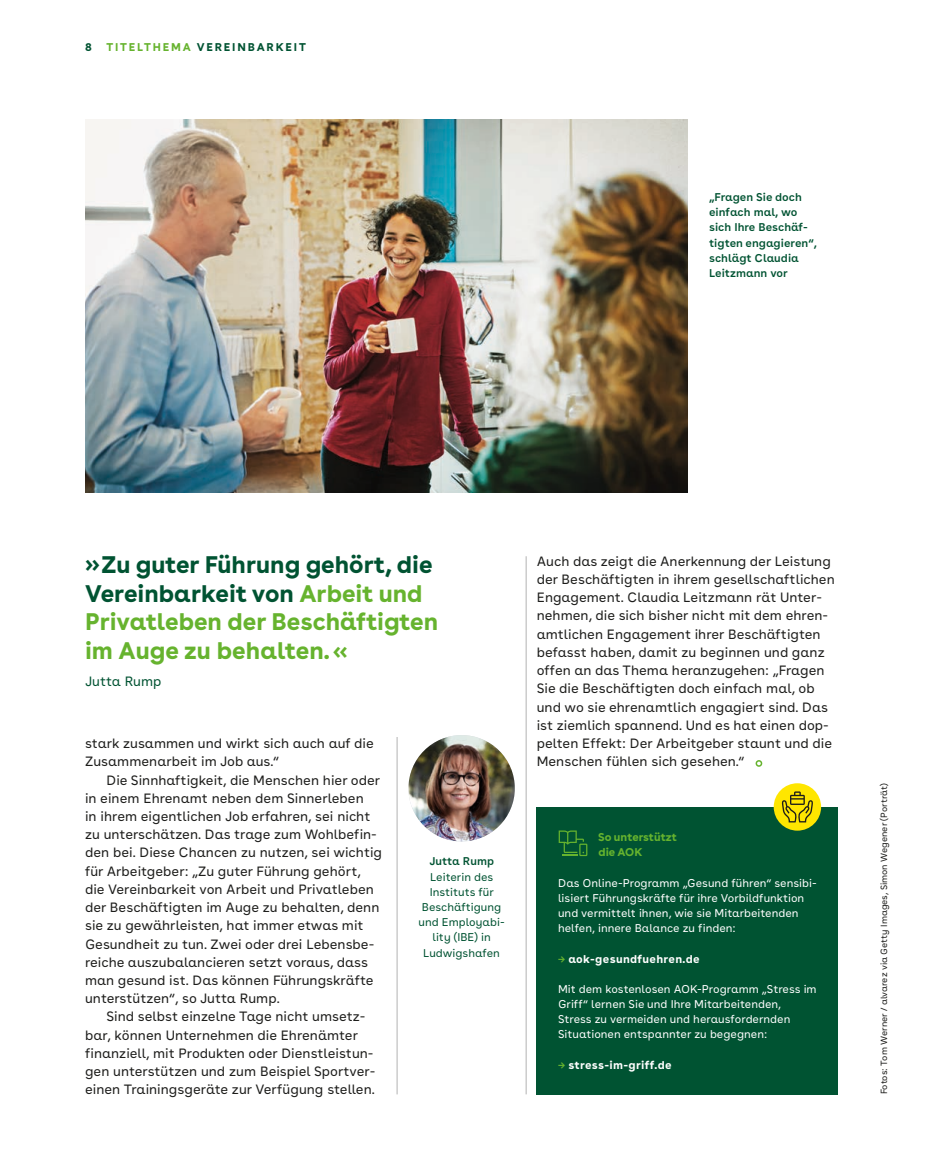
<style>
.page{position:relative;width:936px;height:1161px;background:#fff}
.page>*{position:absolute;margin:0;border:0;box-sizing:border-box;transform-origin:0 0}
.t1{font:700 24px/28.5px "AOK Buenos Aires";color:#66b32e}
.t2{font:13.5px/18.3px "AOK Buenos Aires Text";color:#1d1d1b}
.t3{font:13.5px "AOK Buenos Aires Text";color:#005332}
.t4{font:11.25px/15.1px "AOK Buenos Aires Text";color:#fff}
.t5{font:600 11.25px/15.1px "AOK Buenos Aires Text";color:#005332}
.t6{font:11.25px/15.1px "AOK Buenos Aires Text";color:#005332;text-align:center}
.t7{font:700 11.25px "AOK Buenos Aires Text";letter-spacing:.025em;color:#fff}
.t8{font:700 11.25px "AOK Buenos Aires";letter-spacing:.16em;color:#005332}
.t9{font:700 11.25px/15.1px "AOK Buenos Aires";color:#66b32e}
.t10{font:9px "AOK Buenos Aires Text";color:#1d1d1b}
.s1{color:#66b32e}
.s2{color:#005332}
</style>
<div class="page">
<img style="left:85px;top:119px;width:602px;height:374px">
<hr style="left:397px;top:737px;width:1px;height:357px;background:#b2b2b2">
<hr style="left:526px;top:556px;width:1px;height:538px;background:#b2b2b2">
<div style="left:755px;top:760px;width:7px;height:7px;border:2px solid #66b32e;border-radius:50%"></div>
<div style="left:536px;top:807px;width:302px;height:287px;background:#005332"></div>
<svg style="left:558px;top:830px;width:29px;height:26px"></svg>
<div style="left:773px;top:783px;width:48px;height:48px;background:#ffe600;border-radius:50%"></div>
<svg style="left:781px;top:791px;width:32px;height:31px"></svg>
<img style="left:408px;top:735px;width:106px;height:106px;border-radius:53px">
<p class="t8" style="left:85px;top:37px;width:8px">8</p>
<p class="t8" style="left:106px;top:37px;width:201px"><span class="s1">TITELTHEMA</span> VEREINBARKEIT</p>
<p class="t5" style="left:709px;top:188px;width:109px">„Fragen Sie doch einfach mal, wo sich Ihre Beschäf&shy;tigten engagieren“, schlägt Claudia<br>Leitzmann vor</p>
<h1 class="t1" style="left:85px;top:548px;width:354px"><span class="s2">»Zu guter Führung gehört, die<br>Vereinbarkeit von</span> Arbeit und<br>Privatleben der Beschäftigten im Auge zu behalten.«</h1>
<p class="t3" style="left:85px;top:670px;width:78px">Jutta Rump</p>
<p class="t2" style="left:85px;top:733px;width:290px">stark zusammen und wirkt sich auch auf die<br>Zusammenarbeit im Job aus.“</p>
<p class="t2" style="left:85px;top:769px;width:298px;text-indent:21px">Die Sinnhaftigkeit, die Menschen hier oder in einem Ehrenamt neben dem Sinnerleben<br>in ihrem eigentlichen Job erfahren, sei nicht zu unterschätzen. Das trage zum Wohlbefin&shy;den bei. Diese Chancen zu nutzen, sei wichtig für Arbeitgeber: „Zu guter Führung gehört, die Vereinbarkeit von Arbeit und Privatleben der Beschäftigten im Auge zu behalten, denn sie zu gewährleisten, hat immer etwas mit Gesundheit zu tun. Zwei oder drei Lebensbe&shy;reiche auszubalancieren setzt voraus, dass man gesund ist. Das können Führungskräfte unterstützen“, so Jutta Rump.</p>
<p class="t2" style="left:85px;top:1006px;width:292px;text-indent:21px">Sind selbst einzelne Tage nicht umsetz&shy;bar, können Unternehmen die Ehrenämter finanziell, mit Produkten oder Dienstleistun&shy;gen unterstützen und zum Beispiel Sportver&shy;einen Trainingsgeräte zur Verfügung stellen.</p>
<p class="t5" style="left:429px;top:853px;width:66px">Jutta Rump</p>
<p class="t6" style="left:418px;top:868px;width:88px">Leiterin des<br>Instituts für<br>Beschäftigung und Employabi&shy;lity (IBE) in<br>Ludwigshafen</p>
<p class="t2" style="left:536px;top:551px;width:299px">Auch das zeigt die Anerkennung der Leistung der Beschäftigten in ihrem gesellschaftlichen Engagement. Claudia Leitzmann rät Unter&shy;nehmen, die sich bisher nicht mit dem ehren&shy;amtlichen Engagement ihrer Beschäftigten befasst haben, damit zu beginnen und ganz offen an das Thema heranzugehen: „Fragen Sie die Beschäftigten doch einfach mal, ob und wo sie ehrenamtlich engagiert sind. Das ist ziemlich spannend. Und es hat einen dop&shy;pelten Effekt: Der Arbeitgeber staunt und die Menschen fühlen sich gesehen.“</p>
<p class="t9" style="left:598px;top:828px;width:80px">So unterstützt die AOK</p>
<p class="t4" style="left:558px;top:874px;width:260px">Das Online-Programm „Gesund führen“ sensibi&shy;lisiert Führungskräfte für ihre Vorbildfunktion und vermittelt ihnen, wie sie Mitarbeitenden helfen, innere Balance zu finden:</p>
<p class="t7" style="left:558px;top:949px;width:143px"><span class="s1">→</span> aok-gesundfuehren.de</p>
<p class="t4" style="left:558px;top:980px;width:260px">Mit dem kostenlosen AOK-Programm „Stress im Griff“ lernen Sie und Ihre Mitarbeitenden, Stress zu vermeiden und herausfordernden Situationen entspannter zu begegnen:</p>
<p class="t7" style="left:558px;top:1055px;width:115px"><span class="s1">→</span> stress-im-griff.de</p>
<p class="t10" style="left:876px;top:1094px;width:313px;rotate:-90deg">Fotos: Tom Werner / alvarez via Getty Images, Simon Wegener (Porträt)</p>
</div>
